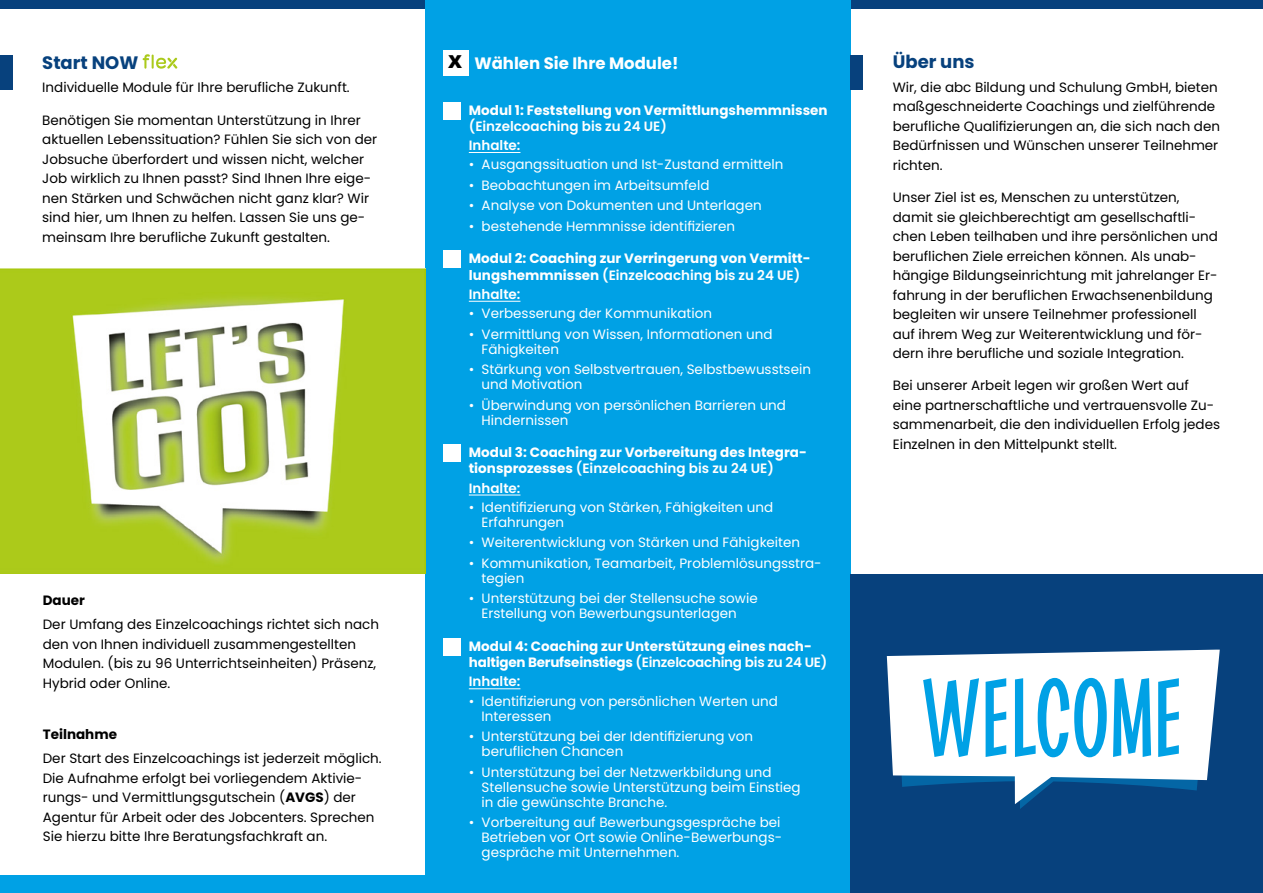
<style>
.page{position:relative;width:1263px;height:893px;background:#fff}
.page>*{position:absolute;margin:0;border:0;box-sizing:border-box;transform-origin:0 0}
.Module_Proxima{font:800 112.5px "Pintanina Family";color:#00a1e5}
.Überschriften_blau{font:700 18px "Poppins";color:#07417d}
.t1{font:900 17.85px "Arial";color:#000}
.t2{font:700 16.5px "Poppins";color:#fff}
.Fließtext_mit_Abstand_nach{font:13.5px/19.5px "Poppins";color:#000}
.Text_unter_Modulen_mit_Aufzählung_Inhalt{font:13.5px/15px "Poppins";color:#fff}
.Module{font:700 13.5px/16.2px "Poppins";color:#fff}
.Inhalte{font:600 13.5px "Poppins";color:#fff}
.Zwischenüberschrift_schwarz_9pt_bold{font:700 13.5px "Poppins";color:#000}
.s1{font-weight:700}
.s2{font-weight:600}
</style>
<div class="page">
<div style="left:0;top:0;width:1263px;height:9px;background:#07417d"></div>
<div style="left:0;top:876px;width:1263px;height:17px;background:#00a1e5"></div>
<div style="left:425px;top:0;width:425px;height:893px;background:#00a1e5"></div>
<img style="left:0;top:269px;width:425px;height:305px">
<div style="left:850px;top:574px;width:413px;height:319px;background:#07417d"></div>
<svg style="left:887px;top:650px;width:333px;height:154px;fill:#fff"></svg>
<svg style="left:143px;top:54px;width:34px;height:15px"></svg>
<div style="left:0;top:55px;width:13px;height:34px;background:#07417d"></div>
<div style="left:850px;top:55px;width:13px;height:34px;background:#07417d"></div>
<hr style="left:469px;top:152px;width:51px;height:1px;background:#fff">
<hr style="left:469px;top:301px;width:51px;height:1px;background:#fff">
<hr style="left:469px;top:495px;width:51px;height:1px;background:#fff">
<hr style="left:469px;top:688px;width:51px;height:1px;background:#fff">
<div style="left:443px;top:50px;width:26px;height:25px;background:#fff"></div>
<div style="left:443px;top:102px;width:17px;height:17px;background:#fff"></div>
<div style="left:443px;top:251px;width:17px;height:17px;background:#fff"></div>
<div style="left:443px;top:445px;width:17px;height:17px;background:#fff"></div>
<div style="left:443px;top:638px;width:17px;height:17px;background:#fff"></div>
<p class="Überschriften_blau" style="left:42px;top:52px;width:98px">Start NOW</p>
<p class="Fließtext_mit_Abstand_nach" style="left:42px;top:78px;width:309px">Individuelle Module für Ihre berufliche Zukunft.</p>
<p class="Fließtext_mit_Abstand_nach" style="left:42px;top:110px;width:336px">Benötigen Sie momentan Unterstützung in Ihrer aktuellen Lebenssituation? Fühlen Sie sich von der Jobsuche überfordert und wissen nicht, welcher Job wirklich zu Ihnen passt? Sind Ihnen Ihre eige&shy;nen Stärken und Schwächen nicht ganz klar? Wir sind hier, um Ihnen zu helfen. Lassen Sie uns ge&shy;meinsam Ihre berufliche Zukunft gestalten.</p>
<p class="Zwischenüberschrift_schwarz_9pt_bold" style="left:43px;top:593px;width:44px">Dauer</p>
<p class="Fließtext_mit_Abstand_nach" style="left:43px;top:615px;width:338px">Der Umfang des Einzelcoachings richtet sich nach den von Ihnen individuell zusammengestellten Modulen. (bis zu 96 Unterrichtseinheiten) Präsenz, Hybrid oder Online.</p>
<p class="Zwischenüberschrift_schwarz_9pt_bold" style="left:43px;top:727px;width:76px">Teilnahme</p>
<p class="Fließtext_mit_Abstand_nach" style="left:43px;top:749px;width:340px">Der Start des Einzelcoachings ist jederzeit möglich.<br>Die Aufnahme erfolgt bei vorliegendem Aktivie&shy;rungs- und Vermittlungsgutschein (<span class="s1">AVGS</span>) der Agentur für Arbeit oder des Jobcenters. Sprechen Sie hierzu bitte Ihre Beratungsfachkraft an.</p>
<p class="t1" style="left:448px;top:49px;width:15px">X</p>
<p class="t2" style="left:474px;top:54px;width:206px">Wählen Sie Ihre Module!</p>
<p class="Module" style="left:469px;top:102px;width:360px">Modul 1: Feststellung von Vermittlungshemmnissen <span class="s2">(Einzelcoaching bis zu 24 UE)</span></p>
<p class="Inhalte" style="left:469px;top:137px;width:53px">Inhalte:</p>
<p class="Text_unter_Modulen_mit_Aufzählung_Inhalt" style="left:469px;top:157px;width:316px">• Ausgangssituation und Ist-Zustand ermitteln</p>
<p class="Text_unter_Modulen_mit_Aufzählung_Inhalt" style="left:469px;top:178px;width:242px">• Beobachtungen im Arbeitsumfeld</p>
<p class="Text_unter_Modulen_mit_Aufzählung_Inhalt" style="left:469px;top:198px;width:294px">• Analyse von Dokumenten und Unterlagen</p>
<p class="Text_unter_Modulen_mit_Aufzählung_Inhalt" style="left:469px;top:219px;width:268px">• bestehende Hemmnisse identifizieren</p>
<p class="Module" style="left:469px;top:251px;width:343px">Modul 2: Coaching zur Verringerung von Vermitt&shy;lungshemmnissen <span class="s2">(Einzelcoaching bis zu 24 UE)</span></p>
<p class="Inhalte" style="left:469px;top:286px;width:53px">Inhalte:</p>
<p class="Text_unter_Modulen_mit_Aufzählung_Inhalt" style="left:469px;top:306px;width:245px">• Verbesserung der Kommunikation</p>
<p class="Text_unter_Modulen_mit_Aufzählung_Inhalt" style="left:482px;top:326px;width:292px;text-indent:-13px">• Vermittlung von Wissen, Informationen und<br>Fähigkeiten</p>
<p class="Text_unter_Modulen_mit_Aufzählung_Inhalt" style="left:482px;top:362px;width:331px;text-indent:-13px">• Stärkung von Selbstvertrauen, Selbstbewusstsein und Motivation</p>
<p class="Text_unter_Modulen_mit_Aufzählung_Inhalt" style="left:482px;top:397px;width:306px;text-indent:-13px">• Überwindung von persönlichen Barrieren und<br>Hindernissen</p>
<p class="Module" style="left:469px;top:444px;width:340px">Modul 3: Coaching zur Vorbereitung des Integra&shy;tionsprozesses <span class="s2">(Einzelcoaching bis zu 24 UE)</span></p>
<p class="Inhalte" style="left:469px;top:480px;width:53px">Inhalte:</p>
<p class="Text_unter_Modulen_mit_Aufzählung_Inhalt" style="left:482px;top:500px;width:293px;text-indent:-13px">• Identifizierung von Stärken, Fähigkeiten und<br>Erfahrungen</p>
<p class="Text_unter_Modulen_mit_Aufzählung_Inhalt" style="left:469px;top:535px;width:333px">• Weiterentwicklung von Stärken und Fähigkeiten</p>
<p class="Text_unter_Modulen_mit_Aufzählung_Inhalt" style="left:482px;top:556px;width:342px;text-indent:-13px">• Kommunikation, Teamarbeit, Problemlösungsstra&shy;tegien</p>
<p class="Text_unter_Modulen_mit_Aufzählung_Inhalt" style="left:469px;top:591px;width:290px;text-align:center">• Unterstützung bei der Stellensuche sowie<br>Erstellung von Bewerbungsunterlagen</p>
<p class="Module" style="left:469px;top:638px;width:360px">Modul 4: Coaching zur Unterstützung eines nach&shy;haltigen Berufseinstiegs <span class="s2">(Einzelcoaching bis zu 24 UE)</span></p>
<p class="Inhalte" style="left:469px;top:674px;width:53px">Inhalte:</p>
<p class="Text_unter_Modulen_mit_Aufzählung_Inhalt" style="left:482px;top:693px;width:298px;text-indent:-13px">• Identifizierung von persönlichen Werten und<br>Interessen</p>
<p class="Text_unter_Modulen_mit_Aufzählung_Inhalt" style="left:482px;top:729px;width:273px;text-indent:-13px">• Unterstützung bei der Identifizierung von beruflichen Chancen</p>
<p class="Text_unter_Modulen_mit_Aufzählung_Inhalt" style="left:482px;top:764px;width:321px;text-indent:-13px">• Unterstützung bei der Netzwerkbildung und<br>Stellensuche sowie Unterstützung beim Einstieg in die gewünschte Branche.</p>
<p class="Text_unter_Modulen_mit_Aufzählung_Inhalt" style="left:482px;top:815px;width:302px;text-indent:-13px">• Vorbereitung auf Bewerbungsgespräche bei<br>Betrieben vor Ort sowie Online-Bewerbungs&shy;gespräche mit Unternehmen.</p>
<p class="Überschriften_blau" style="left:893px;top:51px;width:83px">Über uns</p>
<p class="Fließtext_mit_Abstand_nach" style="left:893px;top:77px;width:329px">Wir, die abc Bildung und Schulung GmbH, bieten maßgeschneiderte Coachings und zielführende berufliche Qualifizierungen an, die sich nach den Bedürfnissen und Wünschen unserer Teilnehmer richten.</p>
<p class="Fließtext_mit_Abstand_nach" style="left:893px;top:188px;width:327px">Unser Ziel ist es, Menschen zu unterstützen, damit sie gleichberechtigt am gesellschaftli&shy;chen Leben teilhaben und ihre persönlichen und beruflichen Ziele erreichen können. Als unab&shy;hängige Bildungseinrichtung mit jahrelanger Er&shy;fahrung in der beruflichen Erwachsenenbildung begleiten wir unsere Teilnehmer professionell auf ihrem Weg zur Weiterentwicklung und för&shy;dern ihre berufliche und soziale Integration.</p>
<p class="Fließtext_mit_Abstand_nach" style="left:893px;top:376px;width:329px">Bei unserer Arbeit legen wir großen Wert auf eine partnerschaftliche und vertrauensvolle Zu&shy;sammenarbeit, die den individuellen Erfolg jedes Einzelnen in den Mittelpunkt stellt.</p>
<p class="Module_Proxima" style="left:922px;top:660px;width:263px">WELCOME</p>
</div>
